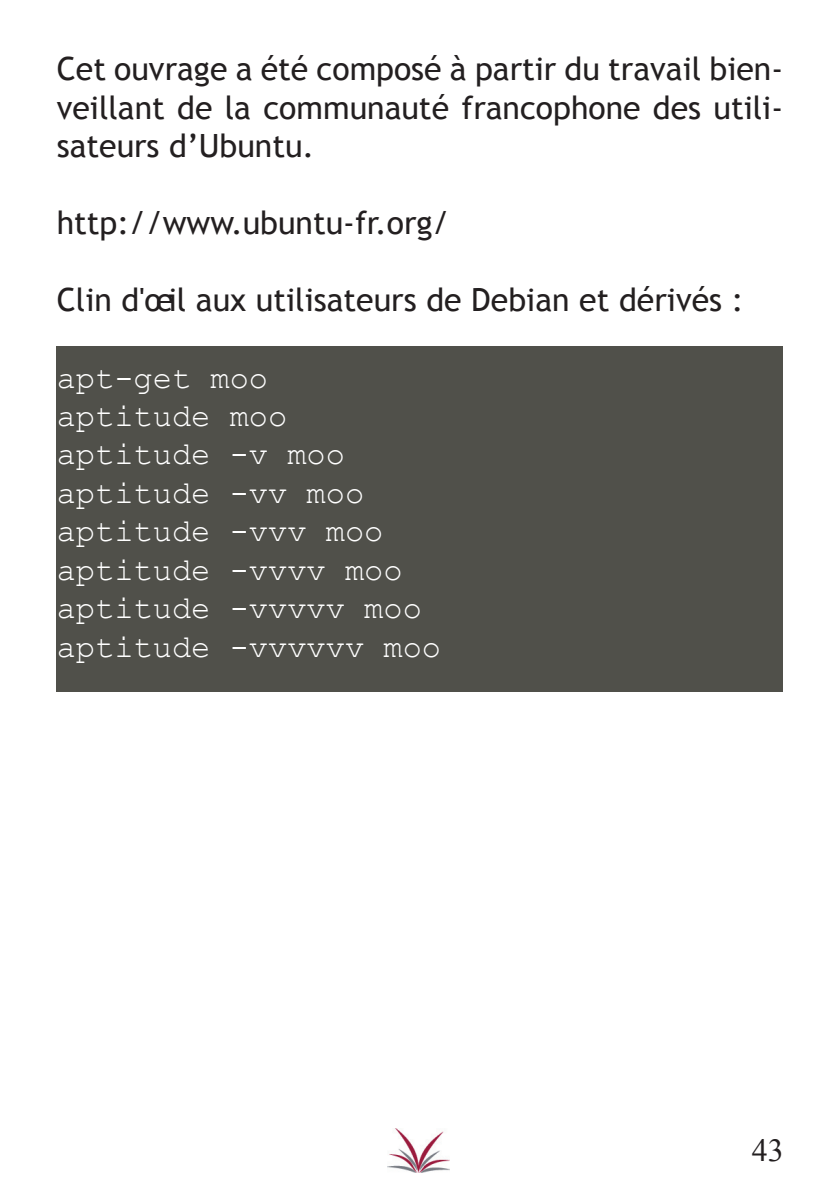
<style>
.page{position:relative;width:840px;height:1191px;background:#fff}
.page>*{position:absolute;margin:0;border:0;box-sizing:border-box;transform-origin:0 0}
.t1{font:32px/38.4px "Trebuchet MS";color:#231f20;text-align:justify}
.t2{font:32px/38.4px "Courier New";color:#fff}
.t3{font:32px "Times New Roman";color:#231f20}
</style>
<div class="page">
<div style="left:57px;top:347px;width:725px;height:345px;background:#50504a"></div>
<img style="left:387px;top:1128px;width:62px;height:44px">
<p class="t1" style="left:57px;top:50px;width:727px">Cet ouvrage a été composé à partir du travail bien&shy;veillant de la communauté francophone des utili&shy;sateurs d’Ubuntu.</p>
<p class="t1" style="left:57px;top:204px;width:394px">http://www.ubuntu-fr.org/</p>
<p class="t1" style="left:57px;top:281px;width:688px">Clin d'oeil aux utilisateurs de Debian et dérivés :</p>
<p class="t2" style="left:57px;top:357px;width:386px">apt-get moo<br>aptitude moo aptitude -v moo aptitude -vv moo aptitude -vvv moo aptitude -vvvv moo aptitude -vvvvv moo aptitude -vvvvvv moo</p>
<p class="t3" style="left:751px;top:1128px;width:16px">43</p>
</div>
